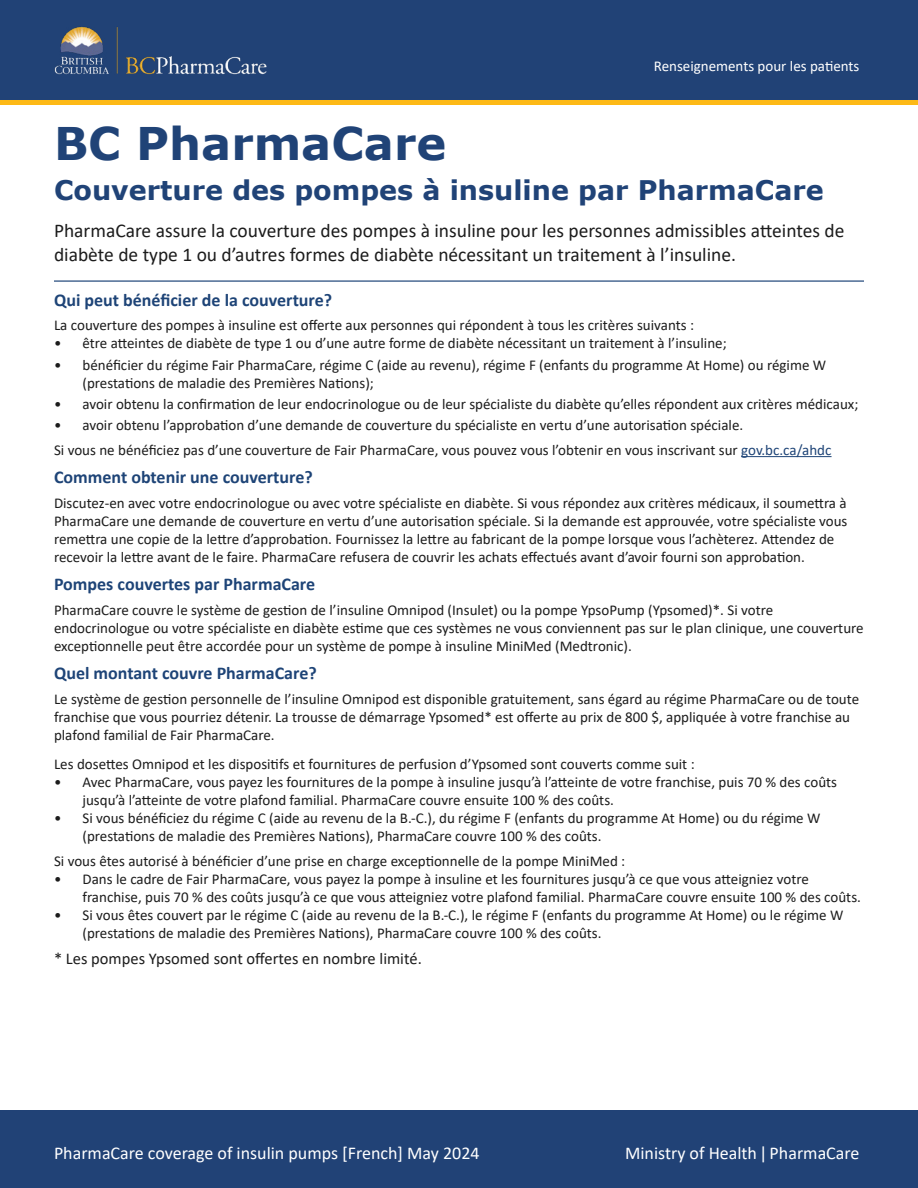
<style>
.page{position:relative;width:918px;height:1188px;background:#fff}
.page>*{position:absolute;margin:0;border:0;box-sizing:border-box;transform-origin:0 0}
.t1{font:700 45px "Verdana";color:#204377}
.t2{font:700 27px "Verdana";color:#204377}
.t3{font:19.5px/23.4px "Calibri";color:#1c1c1c}
.t4{font:700 18px "Calibri";color:#1e4477}
.t5{font:18px "Calibri";color:#fff}
.t6{font:16.5px "Calibri";color:#1c1c1c}
.t7{font:15px/18px "Calibri";color:#1c1c1c}
.t8{font:15px "Calibri";color:#fff}
.s1{color:#1e4477}
</style>
<div class="page">
<div style="left:0;top:1110px;width:918px;height:78px;background:#214276"></div>
<div style="left:0;top:0;width:918px;height:102px;background:#214276"></div>
<hr style="left:0;top:100px;width:918px;height:4px;background:#fdb916">
<img style="left:54px;top:26px;width:213px;height:49px">
<hr style="left:741px;top:456px;width:91px;height:1px;background:#1e4477">
<hr style="left:54px;top:280px;width:810px;height:2px;background:#1d4578">
<p class="t8" style="left:654px;top:55px;width:207px">Renseignements pour les patients</p>
<h1 class="t1" style="left:54px;top:112px;width:394px">BC PharmaCare</h1>
<h2 class="t2" style="left:54px;top:171px;width:771px">Couverture des pompes à insuline par PharmaCare</h2>
<h3 class="t3" style="left:54px;top:219px;width:792px">PharmaCare assure la couverture des pompes à insuline pour les personnes admissibles atteintes de diabète de type 1 ou d’autres formes de diabète nécessitant un traitement à l’insuline.</h3>
<p class="t4" style="left:54px;top:287px;width:280px">Qui peut bénéficier de la couverture?</p>
<p class="t7" style="left:54px;top:316px;width:642px">La couverture des pompes à insuline est offerte aux personnes qui répondent à tous les critères suivants :</p>
<p class="t7" style="left:54px;top:334px;width:674px">• être atteintes de diabète de type 1 ou d’une autre forme de diabète nécessitant un traitement à l’insuline;</p>
<p class="t7" style="left:82px;top:355px;width:745px;text-indent:-28px">• bénéficier du régime Fair PharmaCare, régime C (aide au revenu), régime F (enfants du programme At Home) ou régime W (prestations de maladie des Premières Nations);</p>
<p class="t7" style="left:54px;top:395px;width:806px">• avoir obtenu la confirmation de leur endocrinologue ou de leur spécialiste du diabète qu’elles répondent aux critères médicaux;</p>
<p class="t7" style="left:54px;top:412px;width:779px;line-height:24.8px">• avoir obtenu l’approbation d’une demande de couverture du spécialiste en vertu d’une autorisation spéciale.<br>Si vous ne bénéficiez pas d’une couverture de Fair PharmaCare, vous pouvez vous l’obtenir en vous inscrivant sur <span class="s1">gov.bc.ca/ahdc</span></p>
<p class="t4" style="left:54px;top:465px;width:260px">Comment obtenir une couverture?</p>
<p class="t7" style="left:54px;top:494px;width:795px">Discutez-en avec votre endocrinologue ou avec votre spécialiste en diabète. Si vous répondez aux critères médicaux, il soumettra à PharmaCare une demande de couverture en vertu d’une autorisation spéciale. Si la demande est approuvée, votre spécialiste vous remettra une copie de la lettre d’approbation. Fournissez la lettre au fabricant de la pompe lorsque vous l’achèterez. Attendez de recevoir la lettre avant de le faire. PharmaCare refusera de couvrir les achats effectués avant d’avoir fourni son approbation.</p>
<p class="t4" style="left:54px;top:572px;width:263px">Pompes couvertes par PharmaCare</p>
<p class="t7" style="left:54px;top:601px;width:811px">PharmaCare couvre le système de gestion de l’insuline Omnipod (Insulet) ou la pompe YpsoPump (Ypsomed)*. Si votre endocrinologue ou votre spécialiste en diabète estime que ces systèmes ne vous conviennent pas sur le plan clinique, une couverture exceptionnelle peut être accordée pour un système de pompe à insuline MiniMed (Medtronic).</p>
<p class="t4" style="left:54px;top:661px;width:264px">Quel montant couvre PharmaCare?</p>
<p class="t7" style="left:54px;top:690px;width:807px">Le système de gestion personnelle de l’insuline Omnipod est disponible gratuitement, sans égard au régime PharmaCare ou de toute franchise que vous pourriez détenir. La trousse de démarrage Ypsomed* est offerte au prix de 800 $, appliquée à votre franchise au plafond familial de Fair PharmaCare.</p>
<p class="t7" style="left:54px;top:755px;width:642px">Les dosettes Omnipod et les dispositifs et fournitures de perfusion d’Ypsomed sont couverts comme suit :</p>
<p class="t7" style="left:82px;top:773px;width:756px;text-indent:-28px">• Avec PharmaCare, vous payez les fournitures de la pompe à insuline jusqu’à l’atteinte de votre franchise, puis 70 % des coûts jusqu’à l’atteinte de votre plafond familial. PharmaCare couvre ensuite 100 % des coûts.</p>
<p class="t7" style="left:82px;top:809px;width:740px;text-indent:-28px">• Si vous bénéficiez du régime C (aide au revenu de la B.-C.), du régime F (enfants du programme At Home) ou du régime W (prestations de maladie des Premières Nations), PharmaCare couvre 100 % des coûts.</p>
<p class="t7" style="left:54px;top:851px;width:573px">Si vous êtes autorisé à bénéficier d’une prise en charge exceptionnelle de la pompe MiniMed :</p>
<p class="t7" style="left:82px;top:869px;width:780px;text-indent:-28px">• Dans le cadre de Fair PharmaCare, vous payez la pompe à insuline et les fournitures jusqu’à ce que vous atteigniez votre franchise, puis 70 % des coûts jusqu’à ce que vous atteigniez votre plafond familial. PharmaCare couvre ensuite 100 % des coûts.</p>
<p class="t7" style="left:82px;top:905px;width:762px;text-indent:-28px">• Si vous êtes couvert par le régime C (aide au revenu de la B.-C.), le régime F (enfants du programme At Home) ou le régime W (prestations de maladie des Premières Nations), PharmaCare couvre 100 % des coûts.</p>
<p class="t6" style="left:54px;top:947px;width:369px">* Les pompes Ypsomed sont offertes en nombre limité.</p>
<p class="t5" style="left:54px;top:1141px;width:427px">PharmaCare coverage of insulin pumps [French] May 2024</p>
<p class="t5" style="left:625px;top:1141px;width:236px">Ministry of Health PharmaCare</p>
</div>
